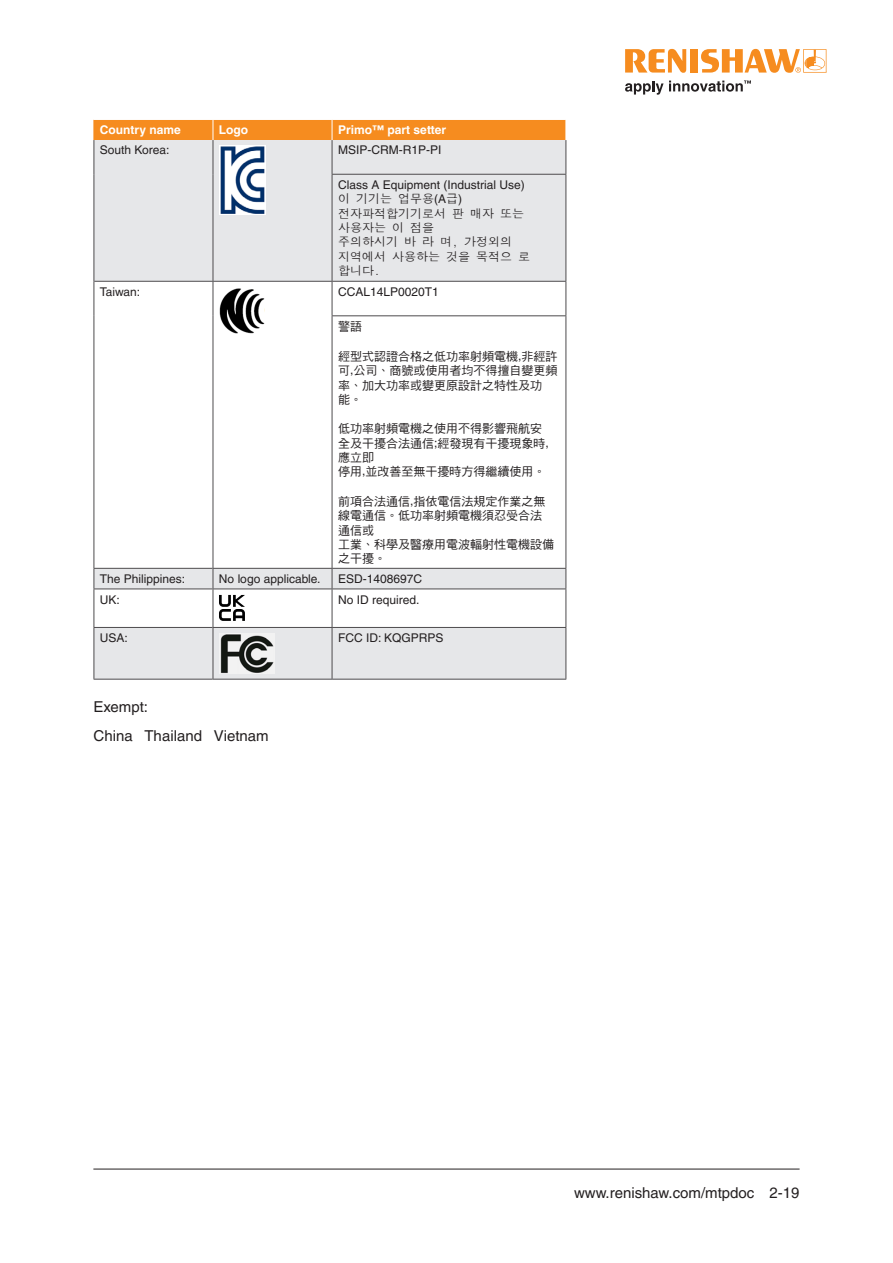
<style>
.page{position:relative;width:893px;height:1263px;background:#fff}
.page>*{position:absolute;margin:0;border:0;box-sizing:border-box;transform-origin:0 0}
._10pt_Body_Text{font:15px "Helvetica LT Pro";color:#231f20}
.Table_body_left_aligned{font:12px/14.4px "DF Hei Md HKSCS U";color:#231f20}
.Table_body_left_aligned-2{font:12px "Helvetica LT Pro";color:#231f20}
.Table_body_left_aligned-3{font:12px/14.4px "Dotum Che";color:#231f20}
.Inside_Table_header_left_aligned{font:700 12px "Helvetica LT Pro";color:#fff}
.s1{font-family:"Helvetica LT Pro"}
</style>
<div class="page">
<hr style="left:93px;top:1169px;width:707px;height:1px;background:#231f20">
<div style="left:95px;top:140px;width:471px;height:539px;background:#e6e7e9"></div>
<svg style="left:95px;top:282px;width:471px;height:345px"></svg>
<hr style="left:94px;top:140px;width:1px;height:34px;background:#4d4b4d">
<hr style="left:213px;top:140px;width:1px;height:34px;background:#4d4b4d">
<hr style="left:332px;top:140px;width:1px;height:34px;background:#4d4b4d">
<hr style="left:566px;top:140px;width:1px;height:34px;background:#4d4b4d">
<hr style="left:94px;top:174px;width:1px;height:107px;background:#4d4b4d">
<hr style="left:213px;top:174px;width:1px;height:107px;background:#4d4b4d">
<hr style="left:332px;top:174px;width:234px;height:1px;background:#4d4b4d">
<hr style="left:332px;top:175px;width:1px;height:106px;background:#4d4b4d">
<hr style="left:566px;top:175px;width:1px;height:106px;background:#4d4b4d">
<hr style="left:94px;top:281px;width:1px;height:35px;background:#4d4b4d">
<hr style="left:94px;top:316px;width:1px;height:252px;background:#4d4b4d">
<hr style="left:94px;top:568px;width:119px;height:1px;background:#4d4b4d">
<svg style="left:94px;top:569px;width:1px;height:19px"></svg>
<hr style="left:94px;top:588px;width:119px;height:1px;background:#4d4b4d">
<hr style="left:94px;top:589px;width:1px;height:38px;background:#4d4b4d">
<hr style="left:94px;top:627px;width:119px;height:1px;background:#4d4b4d">
<hr style="left:94px;top:628px;width:1px;height:51px;background:#4d4b4d">
<hr style="left:94px;top:679px;width:119px;height:1px;background:#4d4b4d">
<hr style="left:94px;top:281px;width:119px;height:1px;background:#4d4b4d">
<hr style="left:213px;top:281px;width:119px;height:1px;background:#4d4b4d">
<hr style="left:213px;top:282px;width:1px;height:34px;background:#4d4b4d">
<hr style="left:332px;top:281px;width:234px;height:1px;background:#4d4b4d">
<hr style="left:332px;top:282px;width:1px;height:33px;background:#4d4b4d">
<hr style="left:566px;top:282px;width:1px;height:33px;background:#4d4b4d">
<hr style="left:213px;top:316px;width:1px;height:252px;background:#4d4b4d">
<hr style="left:332px;top:315px;width:234px;height:1px;background:#4d4b4d">
<hr style="left:332px;top:316px;width:1px;height:252px;background:#4d4b4d">
<hr style="left:566px;top:316px;width:1px;height:252px;background:#4d4b4d">
<hr style="left:213px;top:568px;width:119px;height:1px;background:#4d4b4d">
<svg style="left:213px;top:569px;width:1px;height:19px"></svg>
<hr style="left:332px;top:568px;width:234px;height:1px;background:#4d4b4d">
<svg style="left:332px;top:569px;width:1px;height:19px"></svg>
<svg style="left:566px;top:569px;width:1px;height:19px"></svg>
<hr style="left:213px;top:588px;width:119px;height:1px;background:#4d4b4d">
<hr style="left:213px;top:589px;width:1px;height:38px;background:#4d4b4d">
<hr style="left:332px;top:588px;width:234px;height:1px;background:#4d4b4d">
<hr style="left:332px;top:589px;width:1px;height:38px;background:#4d4b4d">
<hr style="left:566px;top:589px;width:1px;height:38px;background:#4d4b4d">
<hr style="left:213px;top:627px;width:119px;height:1px;background:#4d4b4d">
<hr style="left:213px;top:628px;width:1px;height:51px;background:#4d4b4d">
<hr style="left:332px;top:627px;width:234px;height:1px;background:#4d4b4d">
<hr style="left:332px;top:628px;width:1px;height:51px;background:#4d4b4d">
<hr style="left:566px;top:628px;width:1px;height:51px;background:#4d4b4d">
<hr style="left:213px;top:679px;width:119px;height:1px;background:#4d4b4d">
<hr style="left:332px;top:679px;width:234px;height:1px;background:#4d4b4d">
<div style="left:94px;top:119px;width:472px;height:21px;background:#f68c1f"></div>
<img style="left:219px;top:146px;width:47px;height:68px">
<img style="left:219px;top:287px;width:46px;height:47px">
<svg style="left:219px;top:595px;width:26px;height:26px"></svg>
<img style="left:219px;top:633px;width:55px;height:40px">
<svg style="left:625px;top:49px;width:61px;height:24px"></svg>
<div style="left:690px;top:49px;width:8px;height:24px;background:#f68c1f"></div>
<svg style="left:701px;top:49px;width:125px;height:24px"></svg>
<svg style="left:625px;top:80px;width:126px;height:15px"></svg>
<p class="Inside_Table_header_left_aligned" style="left:100px;top:123px;width:82px">Country name</p>
<p class="Inside_Table_header_left_aligned" style="left:219px;top:123px;width:31px">Logo</p>
<p class="Inside_Table_header_left_aligned" style="left:338px;top:123px;width:110px">Primo™ part setter</p>
<p class="Table_body_left_aligned-2" style="left:100px;top:143px;width:71px">South Korea:</p>
<p class="Table_body_left_aligned-2" style="left:338px;top:143px;width:105px">MSIP-CRM-R1P-PI</p>
<p class="Table_body_left_aligned-2" style="left:338px;top:178px;width:188px">Class A Equipment (Industrial Use)</p>
<p class="Table_body_left_aligned-3" style="left:338px;top:192px;width:188px">이 기기는 업무용<span class="s1">(A</span>급<span class="s1">) </span>전자파적합기기로서 판 매자 또는 사용자는 이 점을</p>
<p class="Table_body_left_aligned-3" style="left:338px;top:235px;width:194px">주의하시기 바 라 며, 가정외의 지역에서 사용하는 것을 목적으 로 합니다.</p>
<p class="Table_body_left_aligned-2" style="left:100px;top:285px;width:42px">Taiwan:</p>
<p class="Table_body_left_aligned-2" style="left:338px;top:285px;width:102px">CCAL14LP0020T1</p>
<p class="Table_body_left_aligned" style="left:338px;top:320px;width:25px">警語</p>
<p class="Table_body_left_aligned" style="left:338px;top:349px;width:221px">經型式認證合格之低功率射頻電機<span class="s1">,</span>非經許可<span class="s1">,</span>公司、商號或使用者均不得擅自變更頻</p>
<p class="Table_body_left_aligned" style="left:338px;top:378px;width:206px">率、加大功率或變更原設計之特性及功能。</p>
<p class="Table_body_left_aligned" style="left:338px;top:421px;width:212px">低功率射頻電機之使用不得影響飛航安全及干擾合法通信<span class="s1">;</span>經發現有干擾現象時<span class="s1">,</span>應立即</p>
<p class="Table_body_left_aligned" style="left:338px;top:465px;width:209px">停用<span class="s1">,</span>並改善至無干擾時方得繼續使用。</p>
<p class="Table_body_left_aligned" style="left:338px;top:494px;width:209px">前項合法通信<span class="s1">,</span>指依電信法規定作業之無線電通信。低功率射頻電機須忍受合法通信或</p>
<p class="Table_body_left_aligned" style="left:338px;top:537px;width:218px">工業、科學及醫療用電波輻射性電機設備之干擾。</p>
<p class="Table_body_left_aligned-2" style="left:100px;top:572px;width:87px">The Philippines:</p>
<p class="Table_body_left_aligned-2" style="left:219px;top:572px;width:103px">No logo applicable.</p>
<p class="Table_body_left_aligned-2" style="left:338px;top:572px;width:86px">ESD-1408697C</p>
<p class="Table_body_left_aligned-2" style="left:100px;top:592px;width:22px">UK:</p>
<p class="Table_body_left_aligned-2" style="left:338px;top:592px;width:83px">No ID required.</p>
<p class="Table_body_left_aligned-2" style="left:100px;top:631px;width:30px">USA:</p>
<p class="Table_body_left_aligned-2" style="left:338px;top:631px;width:107px">FCC ID: KQGPRPS</p>
<p class="_10pt_Body_Text" style="left:94px;top:697px;width:56px">Exempt:</p>
<p class="_10pt_Body_Text" style="left:94px;top:727px;width:177px">China Thailand Vietnam</p>
<p class="_10pt_Body_Text" style="left:574px;top:1184px;width:227px">www.renishaw.com/mtpdoc 2-19</p>
</div>
